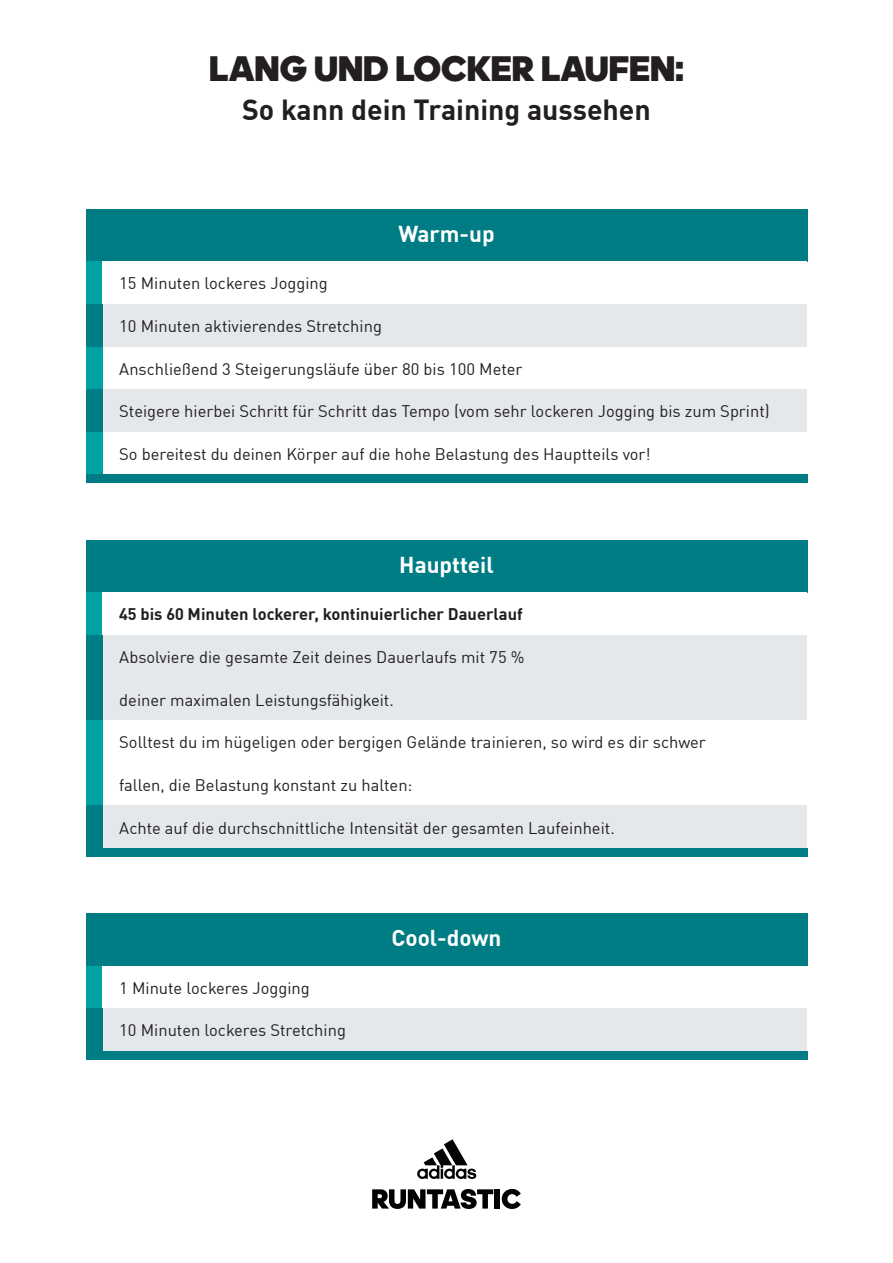
<style>
.page{position:relative;width:893px;height:1263px;background:#fff}
.page>*{position:absolute;margin:0;border:0;box-sizing:border-box;transform-origin:0 0}
.t1{font:36px "adineue PRO Black Web";color:#231f20}
.t2{font:700 28.5px "Adihaus DIN";color:#231f20}
.t3{font:700 22.5px "Adihaus DIN";color:#fff}
.t4{font:16.5px "Adihaus DIN";color:#231f20}
.t5{font:700 16.5px "Adihaus DIN";color:#231f20}
</style>
<div class="page">
<div style="left:86px;top:209px;width:721px;height:52px;background:#007c85"></div>
<div style="left:86px;top:540px;width:721px;height:52px;background:#007c85"></div>
<div style="left:86px;top:914px;width:721px;height:52px;background:#007c85"></div>
<div style="left:86px;top:261px;width:17px;height:43px;background:#00a2a3"></div>
<div style="left:86px;top:592px;width:17px;height:43px;background:#00a2a3"></div>
<div style="left:86px;top:966px;width:17px;height:42px;background:#00a2a3"></div>
<div style="left:103px;top:677px;width:704px;height:43px;background:#e4e8eb"></div>
<div style="left:103px;top:805px;width:704px;height:43px;background:#e4e8eb"></div>
<div style="left:103px;top:304px;width:704px;height:43px;background:#e4e8eb"></div>
<div style="left:103px;top:635px;width:704px;height:42px;background:#e4e8eb"></div>
<div style="left:103px;top:1008px;width:704px;height:43px;background:#e4e8eb"></div>
<div style="left:103px;top:389px;width:704px;height:43px;background:#e4e8eb"></div>
<div style="left:86px;top:347px;width:17px;height:42px;background:#00a2a3"></div>
<div style="left:86px;top:677px;width:17px;height:43px;background:#007c85"></div>
<div style="left:86px;top:805px;width:17px;height:43px;background:#007c85"></div>
<div style="left:86px;top:432px;width:17px;height:42px;background:#00a2a3"></div>
<div style="left:86px;top:763px;width:17px;height:42px;background:#00a2a3"></div>
<div style="left:86px;top:474px;width:721px;height:9px;background:#007c85"></div>
<div style="left:86px;top:848px;width:721px;height:8px;background:#007c85"></div>
<div style="left:86px;top:1051px;width:721px;height:8px;background:#007c85"></div>
<div style="left:86px;top:304px;width:17px;height:43px;background:#007c85"></div>
<div style="left:86px;top:635px;width:17px;height:42px;background:#007c85"></div>
<div style="left:86px;top:1008px;width:17px;height:43px;background:#007c85"></div>
<div style="left:86px;top:389px;width:17px;height:43px;background:#007c85"></div>
<div style="left:86px;top:720px;width:17px;height:43px;background:#00a2a3"></div>
<svg style="left:417px;top:1139px;width:59px;height:40px"></svg>
<svg style="left:372px;top:1189px;width:121px;height:20px"></svg>
<div style="left:495px;top:1189px;width:5px;height:19px;background:#020203"></div>
<svg style="left:502px;top:1189px;width:19px;height:20px"></svg>
<h1 class="t1" style="left:209px;top:47px;width:476px">LANG UND LOCKER LAUFEN:</h1>
<h2 class="t2" style="left:242px;top:86px;width:410px">So kann dein Training aussehen</h2>
<p class="t4" style="left:119px;top:270px;width:210px">15 Minuten lockeres Jogging</p>
<p class="t4" style="left:119px;top:313px;width:264px">10 Minuten aktivierendes Stretching</p>
<h3 class="t3" style="left:398px;top:215px;width:98px">Warm-up</h3>
<p class="t4" style="left:119px;top:356px;width:405px">Anschließend 3 Steigerungsläufe über 80 bis 100 Meter</p>
<p class="t4" style="left:119px;top:398px;width:652px">Steigere hierbei Schritt für Schritt das Tempo (vom sehr lockeren Jogging bis zum Sprint)</p>
<p class="t4" style="left:119px;top:441px;width:533px">So bereitest du deinen Körper auf die hohe Belastung des Hauptteils vor!</p>
<h3 class="t3" style="left:399px;top:546px;width:96px">Hauptteil</h3>
<p class="t5" style="left:119px;top:600px;width:405px">45 bis 60 Minuten lockerer, kontinuierlicher Dauerlauf</p>
<p class="t4" style="left:119px;top:644px;width:407px">Absolviere die gesamte Zeit deines Dauerlaufs mit 75 %</p>
<p class="t4" style="left:119px;top:687px;width:276px">deiner maximalen Leistungsfähigkeit.</p>
<p class="t4" style="left:119px;top:729px;width:588px">Solltest du im hügeligen oder bergigen Gelände trainieren, so wird es dir schwer</p>
<p class="t4" style="left:119px;top:772px;width:295px">fallen, die Belastung konstant zu halten:</p>
<p class="t4" style="left:119px;top:815px;width:497px">Achte auf die durchschnittliche Intensität der gesamten Laufeinheit.</p>
<p class="t4" style="left:119px;top:975px;width:192px">1 Minute lockeres Jogging</p>
<p class="t4" style="left:119px;top:1017px;width:228px">10 Minuten lockeres Stretching</p>
<h3 class="t3" style="left:391px;top:919px;width:111px">Cool-down</h3>
</div>
